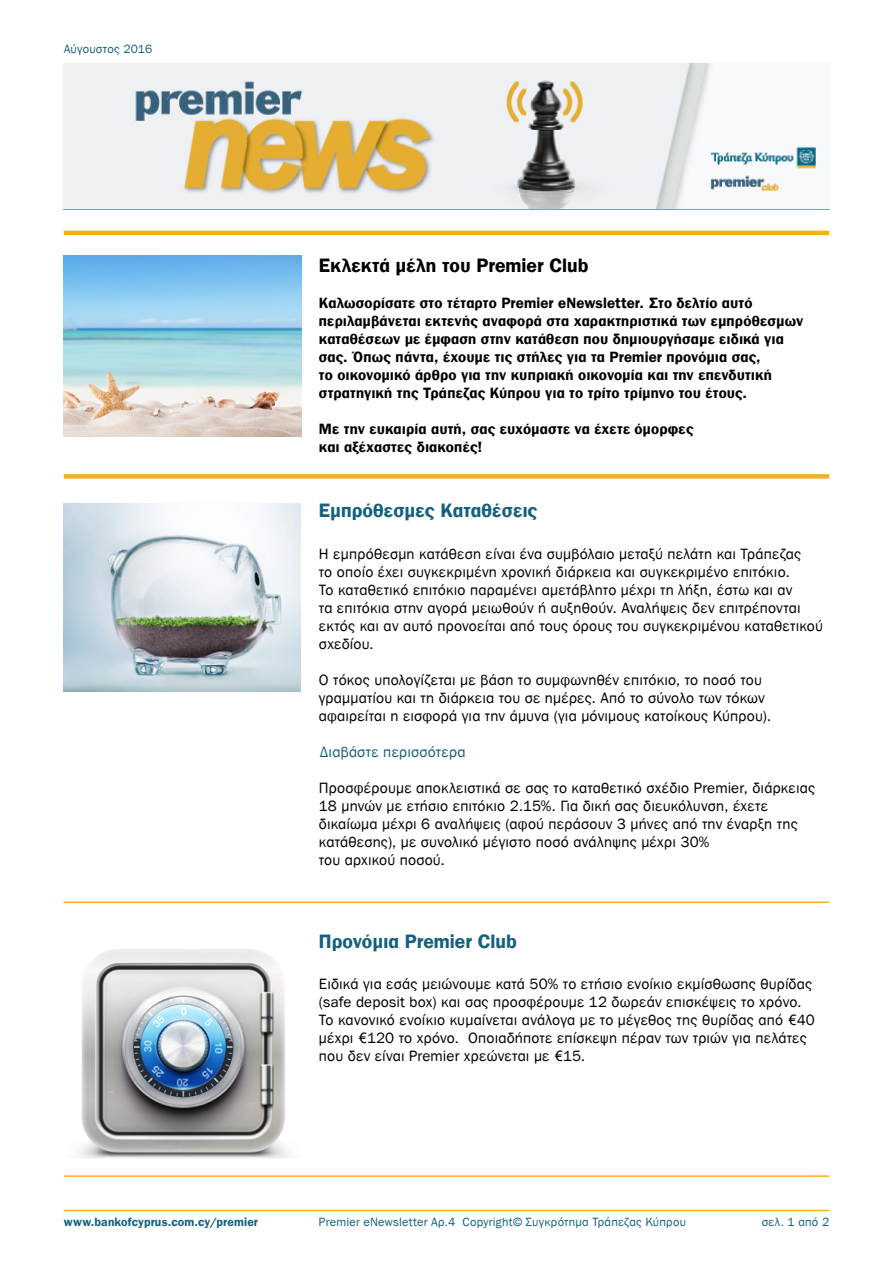
<style>
.page{position:relative;width:893px;height:1263px;background:#fff}
.page>*{position:absolute;margin:0;border:0;box-sizing:border-box;transform-origin:0 0}
.t1{font:600 19.5px "Franklin Gothic ITC Hel";letter-spacing:.005em;color:#146080}
.t2{font:600 19.5px "Franklin Gothic ITC Hel";color:#000}
.t3{font:15px/18px "Franklin Gothic ITC Hel";letter-spacing:.01em;color:#000}
.t4{font:600 15px/18px "Franklin Gothic ITC Hel";letter-spacing:.01em;color:#000}
.t5{font:15px "Franklin Gothic ITC Hel";letter-spacing:.015em;color:#12617f}
.t6{font:12px "Franklin Gothic ITC Hel";letter-spacing:.015em;color:#146080}
.t7{font:600 12px "Franklin Gothic ITC Hel";letter-spacing:.015em;color:#146080}
</style>
<div class="page">
<hr style="left:64px;top:1210px;width:765px;height:1px;background:#f7af1d">
<hr style="left:63px;top:901px;width:766px;height:2px;background:#f7af1d">
<div style="left:64px;top:474px;width:765px;height:5px;background:#f7af1d"></div>
<hr style="left:64px;top:231px;width:765px;height:4px;background:#f7af1d">
<hr style="left:64px;top:1175px;width:765px;height:2px;background:#f7af1d">
<img style="left:64px;top:64px;width:752px;height:145px">
<img style="left:64px;top:504px;width:237px;height:187px">
<img style="left:79px;top:949px;width:210px;height:209px">
<img style="left:64px;top:255px;width:238px;height:181px">
<p class="t6" style="left:64px;top:42px;width:90px">Αύγουστος 2016</p>
<h1 class="t2" style="left:319px;top:254px;width:271px">Εκλεκτά μέλη του Premier Club</h1>
<p class="t4" style="left:319px;top:293px;width:486px">Καλωσορίσατε στο τέταρτο Premier eNewsletter. Στο δελτίο αυτό περιλαμβάνεται εκτενής αναφορά στα χαρακτηριστικά των εμπρόθεσμων καταθέσεων με έμφαση στην κατάθεση που δημιουργήσαμε ειδικά για σας. Όπως πάντα, έχουμε τις στήλες για τα Premier προνόμια σας,<br>το οικονομικό άρθρο για την κυπριακή οικονομία και την επενδυτική στρατηγική της Τράπεζας Κύπρου για το τρίτο τρίμηνο του έτους.</p>
<p class="t4" style="left:319px;top:419px;width:376px">Με την ευκαιρία αυτή, σας ευχόμαστε να έχετε όμορφες και αξέχαστες διακοπές!</p>
<h1 class="t1" style="left:319px;top:500px;width:220px">Εμπρόθεσμες Καταθέσεις</h1>
<p class="t3" style="left:319px;top:544px;width:505px">Η εμπρόθεσμη κατάθεση είναι ένα συμβόλαιο μεταξύ πελάτη και Τράπεζας<br>το οποίο έχει συγκεκριμένη χρονική διάρκεια και συγκεκριμένο επιτόκιο.<br>Το καταθετικό επιτόκιο παραμένει αμετάβλητο μέχρι τη λήξη, έστω και αν<br>τα επιτόκια στην αγορά μειωθούν ή αυξηθούν. Αναλήψεις δεν επιτρέπονται εκτός και αν αυτό προνοείται από τους όρους του συγκεκριμένου καταθετικού σχεδίου.</p>
<p class="t3" style="left:319px;top:670px;width:454px">Ο τόκος υπολογίζεται με βάση το συμφωνηθέν επιτόκιο, το ποσό του γραμματίου και τη διάρκεια του σε ημέρες. Από το σύνολο των τόκων αφαιρείται η εισφορά για την άμυνα (για μόνιμους κατοίκους Κύπρου).</p>
<p class="t5" style="left:320px;top:743px;width:147px">Διαβάστε περισσότερα</p>
<p class="t3" style="left:319px;top:778px;width:498px">Προσφέρουμε αποκλειστικά σε σας το καταθετικό σχέδιο Premier, διάρκειας 18 μηνών με ετήσιο επιτόκιο 2.15%. Για δική σας διευκόλυνση, έχετε δικαίωμα μέχρι 6 αναλήψεις (αφού περάσουν 3 μήνες από την έναρξη της κατάθεσης), με συνολικό μέγιστο ποσό ανάληψης μέχρι 30%<br>του αρχικού ποσού.</p>
<h1 class="t1" style="left:319px;top:930px;width:199px">Προνόμια Premier Club</h1>
<p class="t3" style="left:319px;top:975px;width:497px">Ειδικά για εσάς μειώνουμε κατά 50% το ετήσιο ενοίκιο εκμίσθωσης θυρίδας (safe deposit box) και σας προσφέρουμε 12 δωρεάν επισκέψεις το χρόνο.<br>Το κανονικό ενοίκιο κυμαίνεται ανάλογα με το μέγεθος της θυρίδας από €40 μέχρι €120 το χρόνο. Οποιαδήποτε επίσκεψη πέραν των τριών για πελάτες που δεν είναι Premier χρεώνεται με €15.</p>
<p class="t7" style="left:64px;top:1215px;width:196px">www.bankofcyprus.com.cy/premier</p>
<p class="t6" style="left:319px;top:1215px;width:369px">Premier eNewsletter Αρ.4 Copyright© Συγκρότημα Τράπεζας Κύπρου</p>
<p class="t6" style="left:762px;top:1215px;width:69px">σελ. 1 από 2</p>
</div>
